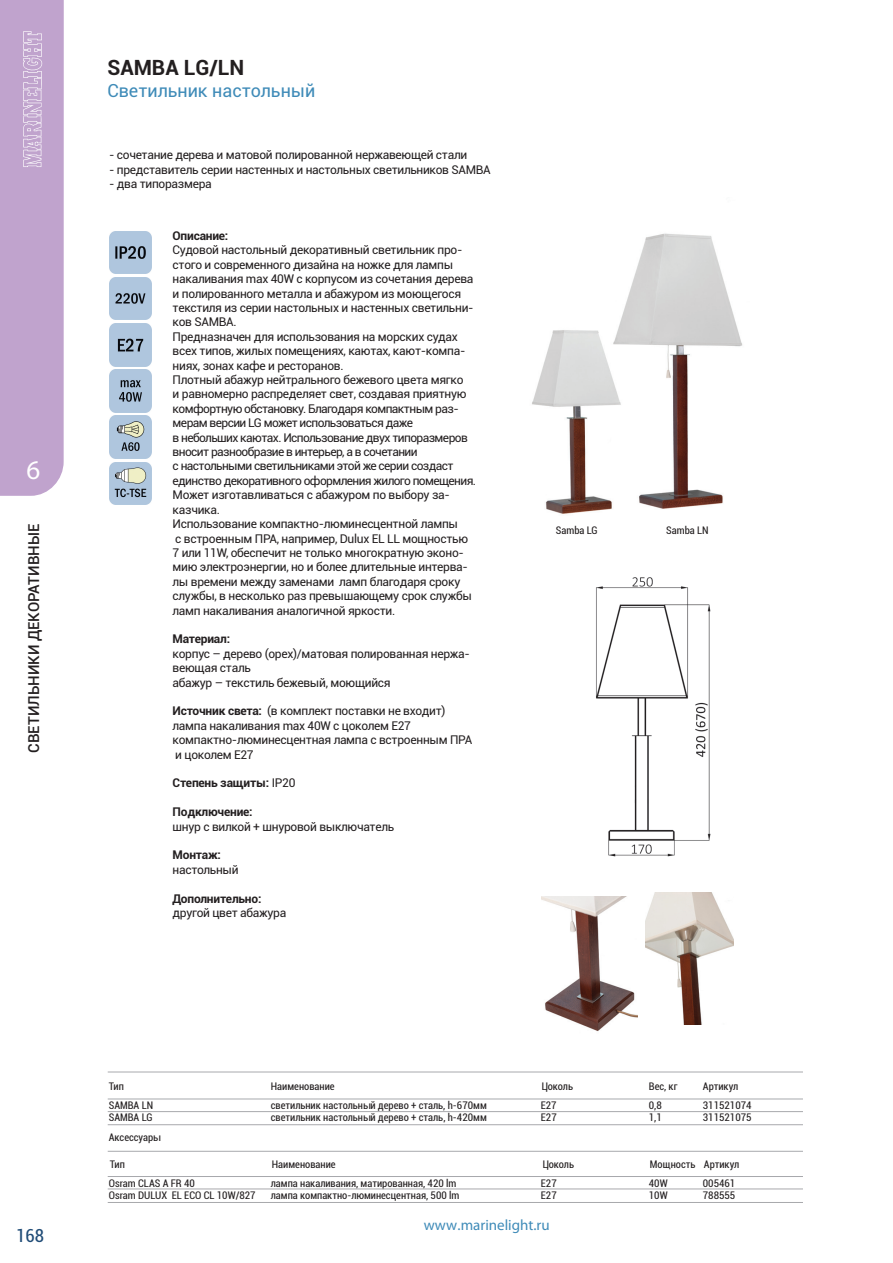
<style>
.page{position:relative;width:893px;height:1263px;background:#fff}
.page>*{position:absolute;margin:0;border:0;box-sizing:border-box;transform-origin:0 0}
.t1{font:27px "Myriad Pro";color:#fff}
.t2{font:700 21px "Roboto";color:#231f20}
.t3{font:18px "Roboto";color:#3f8bb8}
.t4{font:condensed 18px "Roboto";color:#204c77}
.t5{font:500 15px "Roboto";color:#231f20}
.t6{font:15px "Myriad Pro";color:#3f8bb8}
.t7{font:12px/14.4px "Roboto";letter-spacing:-.025em;color:#231f20}
.t8{font:700 12px "Roboto";letter-spacing:-.02em;color:#231f20}
.t9{font:condensed 10.5px "Roboto";color:#231f20}
.s1{font-weight:700}
.s2{font-weight:400}
</style>
<div class="page">
<div style="left:0;top:0;width:64px;height:496px;background:#c0a3cd"></div>
<hr style="left:108px;top:1098px;width:695px;height:1px;background:#a8a9ad">
<hr style="left:108px;top:1151px;width:695px;height:1px;background:#a8a9ad">
<hr style="left:108px;top:1071px;width:695px;height:1px;background:#a8a9ad">
<hr style="left:108px;top:1124px;width:695px;height:1px;background:#a8a9ad">
<hr style="left:108px;top:1202px;width:695px;height:1px;background:#a8a9ad">
<hr style="left:108px;top:1176px;width:695px;height:1px;background:#a8a9ad">
<hr style="left:108px;top:1188px;width:695px;height:1px;background:#a8a9ad">
<hr style="left:108px;top:1111px;width:695px;height:1px;background:#a8a9ad">
<img style="left:532px;top:233px;width:211px;height:281px">
<img style="left:542px;top:896px;width:95px;height:135px">
<img style="left:645px;top:892px;width:88px;height:132px">
<img style="left:596px;top:577px;width:115px;height:280px">
<img style="left:109px;top:231px;width:43px;height:43px">
<img style="left:109px;top:277px;width:43px;height:43px">
<img style="left:109px;top:323px;width:43px;height:43px">
<img style="left:109px;top:370px;width:43px;height:42px">
<img style="left:109px;top:416px;width:43px;height:42px">
<img style="left:109px;top:462px;width:43px;height:43px">
<h1 class="t1" style="left:26px;top:453px;width:15px">6</h1>
<p class="t5" style="left:23px;top:753px;width:230px;rotate:-90deg">СВЕТИЛЬНИКИ ДЕКОРАТИВНЫЕ</p>
<h2 class="t2" style="left:107px;top:53px;width:138px">SAMBA LG/LN</h2>
<h3 class="t3" style="left:107px;top:78px;width:209px">Светильник настольный</h3>
<p class="t7" style="left:109px;top:147px;width:360px">- сочетание дерева и матовой полированной нержавеющей стали</p>
<p class="t7" style="left:109px;top:162px;width:383px">- представитель серии настенных и настольных светильников SAMBA</p>
<p class="t7" style="left:109px;top:176px;width:104px">- два типоразмера</p>
<p class="t8" style="left:173px;top:227px;width:57px">Описание:</p>
<p class="t7" style="left:173px;top:243px;width:305px">Судовой настольный декоративный светильник про&shy;стого и современного дизайна на ножке для лампы накаливания max 40W с корпусом из сочетания дерева и полированного металла и абажуром из моющегося текстиля из серии настольных и настенных светильни&shy;ков SAMBA.<br>Предназначен для использования на морских судах всех типов, жилых помещениях, каютах, кают-компа&shy;ниях, зонах кафе и ресторанов.<br>Плотный абажур нейтрального бежевого цвета мягко<br>и равномерно распределяет свет, создавая приятную комфортную обстановку. Благодаря компактным раз&shy;мерам версии LG может использоваться даже<br>в небольших каютах. Использование двух типоразмеров вносит разнообразие в интерьер, а в сочетании<br>с настольными светильниками этой же серии создаст единство декоративного оформления жилого помещения.<br>Может изготавливаться с абажуром по выбору за&shy;казчика.<br>Использование компактно-люминесцентной лампы<br>с встроенным ПРА, например, Dulux EL LL мощностью<br>7 или 11W, обеспечит не только многократную эконо&shy;мию электроэнергии, но и более длительные интерва&shy;лы времени между заменами ламп благодаря сроку службы, в несколько раз превышающему срок службы ламп накаливания аналогичной яркости.</p>
<p class="t8" style="left:173px;top:630px;width:59px">Материал:</p>
<p class="t7" style="left:173px;top:646px;width:299px">корпус – дерево (орех)/матовая полированная нержа&shy;веющая сталь<br>абажур – текстиль бежевый, моющийся</p>
<p class="t7" style="left:173px;top:703px;width:301px"><span class="s1">Источник света:</span> (в комплект поставки не входит) лампа накаливания max 40W с цоколем Е27 компактно-люминесцентная лампа с встроенным ПРА и цоколем Е27</p>
<p class="t8" style="left:173px;top:774px;width:124px">Степень защиты: <span class="s2">IP20</span></p>
<p class="t8" style="left:173px;top:803px;width:82px">Подключение:</p>
<p class="t7" style="left:173px;top:819px;width:223px">шнур с вилкой + шнуровой выключатель</p>
<p class="t8" style="left:173px;top:846px;width:50px">Монтаж:</p>
<p class="t7" style="left:173px;top:862px;width:67px">настольный</p>
<p class="t8" style="left:173px;top:890px;width:90px">Дополнительно:</p>
<p class="t7" style="left:173px;top:905px;width:115px">другой цвет абажура</p>
<p class="t9" style="left:556px;top:523px;width:43px">Samba LG</p>
<p class="t9" style="left:666px;top:523px;width:44px">Samba LN</p>
<h3 class="t4" style="left:16px;top:1223px;width:29px">168</h3>
<p class="t9" style="left:109px;top:1079px;width:17px">Тип</p>
<p class="t9" style="left:271px;top:1079px;width:65px">Наименование</p>
<p class="t9" style="left:541px;top:1079px;width:34px">Цоколь</p>
<p class="t9" style="left:649px;top:1079px;width:30px">Вес, кг</p>
<p class="t9" style="left:703px;top:1079px;width:37px">Артикул</p>
<p class="t9" style="left:109px;top:1098px;width:46px">SAMBA LN</p>
<p class="t9" style="left:271px;top:1098px;width:218px">светильник настольный дерево + сталь, h-670мм</p>
<p class="t9" style="left:541px;top:1098px;width:17px">E27</p>
<p class="t9" style="left:649px;top:1098px;width:14px">0,8</p>
<p class="t9" style="left:703px;top:1098px;width:50px">311521074</p>
<p class="t9" style="left:109px;top:1110px;width:45px">SAMBA LG</p>
<p class="t9" style="left:271px;top:1110px;width:218px">светильник настольный дерево + сталь, h-420мм</p>
<p class="t9" style="left:541px;top:1110px;width:17px">E27</p>
<p class="t9" style="left:649px;top:1110px;width:14px">1,1</p>
<p class="t9" style="left:703px;top:1110px;width:50px">311521075</p>
<p class="t9" style="left:109px;top:1129px;width:53px">Аксессуары</p>
<p class="t9" style="left:110px;top:1157px;width:17px">Тип</p>
<p class="t9" style="left:272px;top:1157px;width:65px">Наименование</p>
<p class="t9" style="left:542px;top:1157px;width:34px">Цоколь</p>
<p class="t9" style="left:650px;top:1157px;width:91px">Мощность Артикул</p>
<p class="t9" style="left:109px;top:1176px;width:88px">Osram CLAS A FR 40</p>
<p class="t9" style="left:271px;top:1176px;width:187px">лампа накаливания, матированная, 420 lm</p>
<p class="t9" style="left:541px;top:1176px;width:17px">Е27</p>
<p class="t9" style="left:649px;top:1176px;width:20px">40W</p>
<p class="t9" style="left:703px;top:1176px;width:34px">005461</p>
<p class="t9" style="left:109px;top:1188px;width:148px">Osram DULUX EL ECO CL 10W/827</p>
<p class="t9" style="left:271px;top:1188px;width:190px">лампа компактно-люминесцентная, 500 lm</p>
<p class="t9" style="left:541px;top:1188px;width:17px">Е27</p>
<p class="t9" style="left:649px;top:1188px;width:20px">10W</p>
<p class="t9" style="left:703px;top:1188px;width:34px">788555</p>
<p class="t6" style="left:424px;top:1216px;width:127px">www.marinelight.ru</p>
</div>
